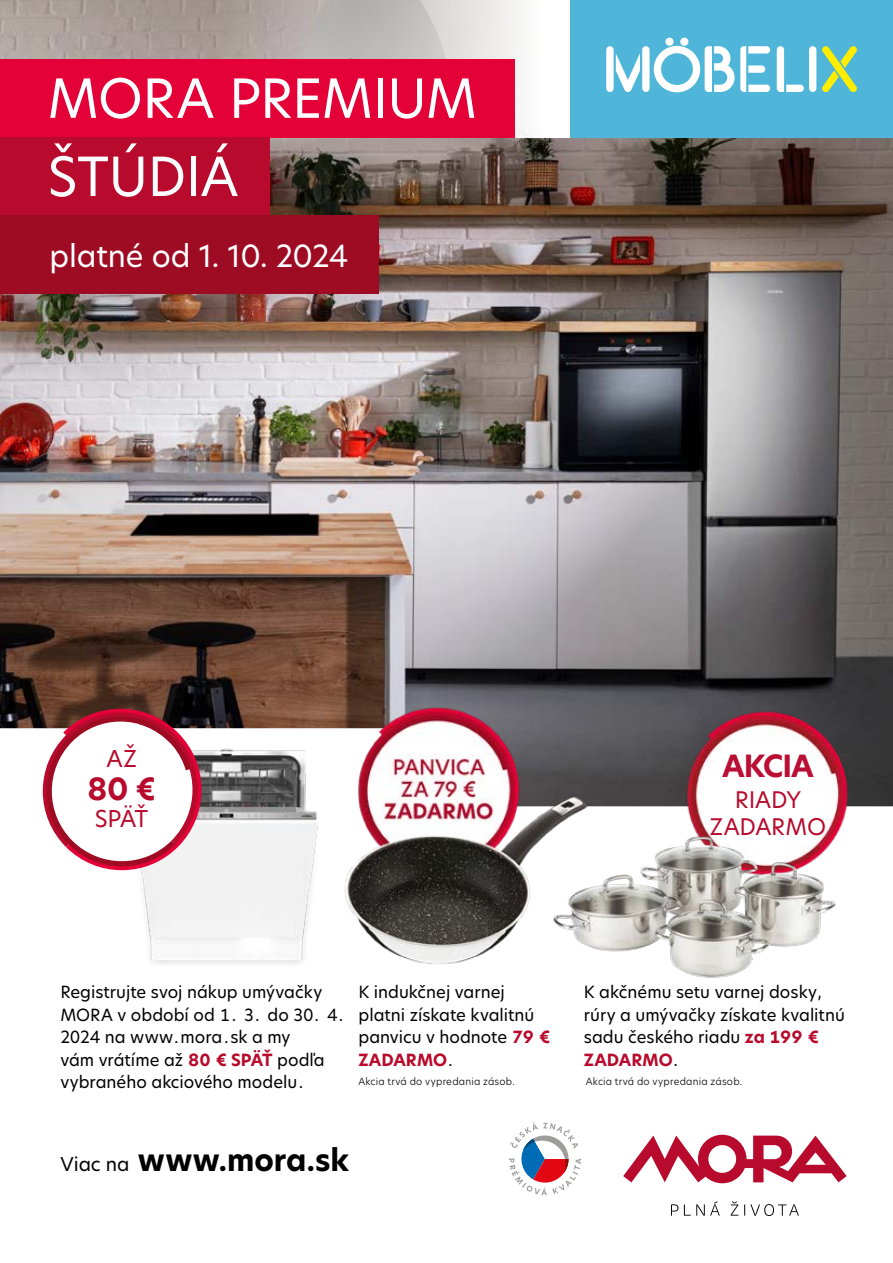
<style>
.page{position:relative;width:893px;height:1263px;background:#fff}
.page>*{position:absolute;margin:0;border:0;box-sizing:border-box;transform-origin:0 0}
.t1{font:52.95px/78.2px "New Hero";letter-spacing:-.015em;color:#fff}
.t2{font:30px "New Hero";letter-spacing:-.01em;color:#fff}
.t3{font:700 30px "New Hero";letter-spacing:-.035em;color:#ba0e34}
.t4{font:700 30px "New Hero";color:#b80a2c}
.t5{font:700 29.85px "New Hero";color:#000}
.t6{font:22.8px "New Hero";letter-spacing:-.03em;color:#b80a2c}
.t7{font:22.5px/27px "New Hero";letter-spacing:-.005em;color:#b80a2c;text-align:center}
.t8{font:18.75px "New Hero";letter-spacing:-.005em;color:#000}
.t9{font:16.5px/22.5px "New Hero";color:#000}
.t10{font:300 9.75px "New Hero";letter-spacing:.02em;color:#000}
.s1{font-weight:700;color:#b80a2c}
</style>
<div class="page">
<img style="left:0;top:0;width:893px;height:728px">
<svg style="left:201px;top:0;width:370px;height:138px"></svg>
<div style="left:571px;top:0;width:322px;height:138px;background:#4fb6da"></div>
<div style="left:809px;top:46px;width:7px;height:46px;background:#fff;border-radius:4px"></div>
<svg style="left:777px;top:46px;width:27px;height:46px"></svg>
<div style="left:665px;top:38px;width:9px;height:8px;background:#fff;border-radius:50%"></div>
<div style="left:680px;top:38px;width:8px;height:8px;background:#fff;border-radius:50%"></div>
<svg style="left:654px;top:46px;width:116px;height:46px"></svg>
<div style="left:606px;top:46px;width:8px;height:46px;background:#fff;border-radius:4px"></div>
<svg style="left:616px;top:53px;width:24px;height:39px"></svg>
<div style="left:642px;top:46px;width:8px;height:46px;background:#fff;border-radius:4px"></div>
<svg style="left:822px;top:46px;width:35px;height:46px"></svg>
<svg style="left:623px;top:1135px;width:224px;height:48px"></svg>
<svg style="left:671px;top:1201px;width:128px;height:15px"></svg>
<svg style="left:509px;top:1122px;width:72px;height:73px"></svg>
<svg style="left:0;top:728px;width:893px;height:79px"></svg>
<img style="left:654px;top:709px;width:220px;height:125px">
<img style="left:597px;top:834px;width:240px;height:144px">
<img style="left:330px;top:704px;width:267px;height:261px">
<div style="left:0;top:60px;width:515px;height:78px;background:#e40138"></div>
<div style="left:0;top:138px;width:270px;height:78px;background:#b80a2c"></div>
<div style="left:0;top:216px;width:378px;height:78px;background:#9e0c24"></div>
<img style="left:117px;top:728px;width:216px;height:237px">
<svg style="left:43px;top:709px;width:159px;height:161px"></svg>
<h1 class="t1" style="left:48px;top:58px;width:431px">MORA PREMIUM<br>ŠTÚDIÁ</h1>
<h2 class="t2" style="left:50px;top:235px;width:300px">platné od 1. 10. 2024</h2>
<h3 class="t6" style="left:106px;top:743px;width:32px">AŽ</h3>
<h2 class="t4" style="left:87px;top:768px;width:70px">80 €</h2>
<h3 class="t6" style="left:95px;top:803px;width:55px">SPÄŤ</h3>
<h2 class="t3" style="left:722px;top:745px;width:93px">AKCIA</h2>
<h3 class="t7" style="left:710px;top:786px;width:118px">RIADY<br>ZADARMO</h3>
<p class="t9" style="left:60px;top:981px;width:288px">Registrujte svoj nákup umývačky<br>MORA v období od 1. 3. do 30. 4.<br>2024 na www.mora.sk a my<br>vám vrátíme až <span class="s1">80 € SPÄŤ</span> podľa vybraného akciového modelu.</p>
<p class="t9" style="left:584px;top:981px;width:262px">K akčnému setu varnej dosky, rúry a umývačky získate kvalitnú sadu českého riadu <span class="s1">za 199 €<br>ZADARMO</span>.</p>
<p class="t9" style="left:358px;top:981px;width:194px">K indukčnej varnej platni získate kvalitnú panvicu v hodnote <span class="s1">79 €<br>ZADARMO</span>.</p>
<p class="t10" style="left:358px;top:1074px;width:158px">Akcia trvá do vypredania zásob.</p>
<p class="t10" style="left:586px;top:1074px;width:158px">Akcia trvá do vypredania zásob.</p>
<p class="t8" style="left:60px;top:1152px;width:71px">Viac na</p>
<h3 class="t5" style="left:138px;top:1140px;width:213px">www.mora.sk</h3>
</div>
